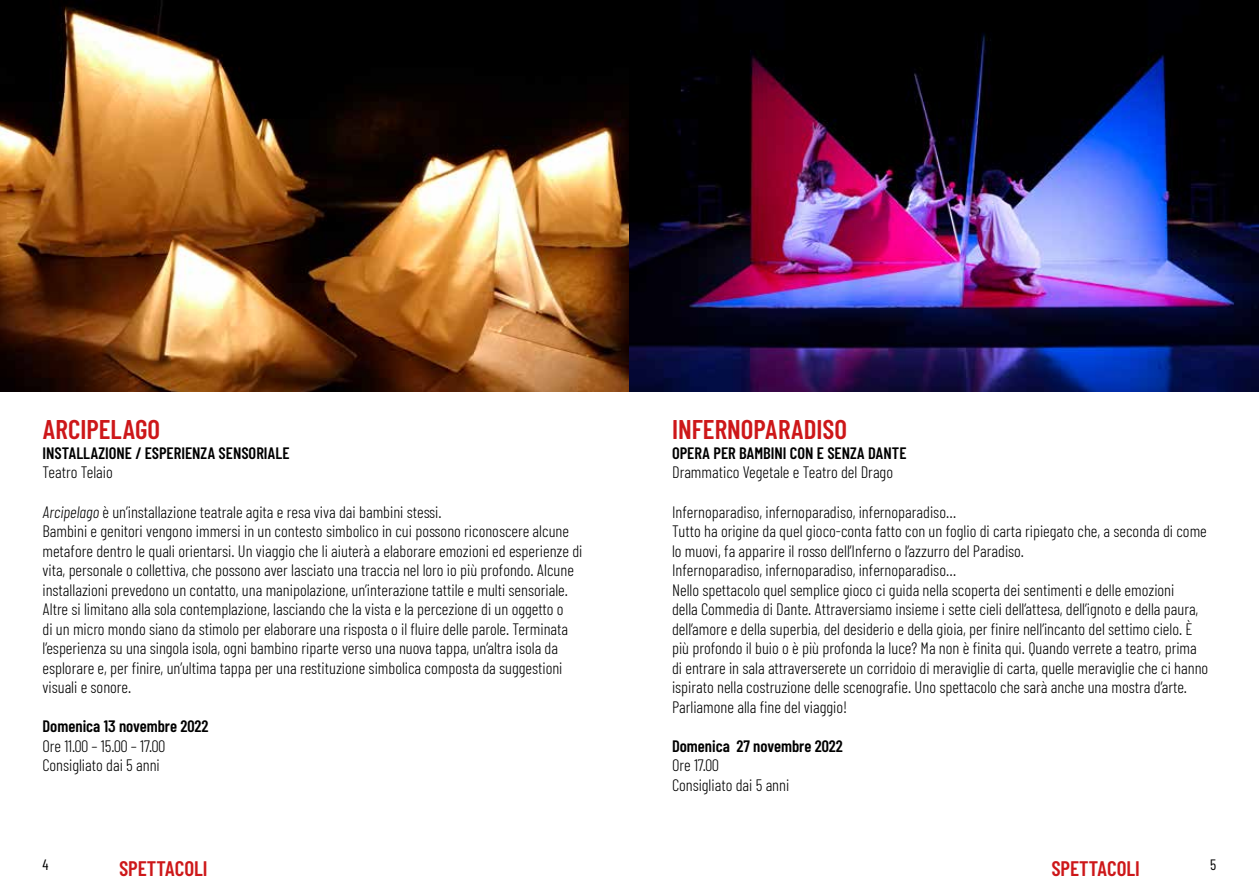
<style>
.page{position:relative;width:1259px;height:893px;background:#fff}
.page>*{position:absolute;margin:0;border:0;box-sizing:border-box;transform-origin:0 0}
.t1{font:600 27px "Barlow Condensed";color:#cd1719}
.t2{font:600 21px "Barlow Condensed";color:#cd1719}
.t3{font:300 16.5px/19.5px "Barlow Condensed";color:#000}
.t4{font:600 16.5px "Barlow Condensed";color:#000}
.t5{font:15px "Barlow Condensed";color:#000}
.s1{font-style:italic}
</style>
<div class="page">
<img style="left:0;top:0;width:1259px;height:391px">
<h1 class="t1" style="left:43px;top:413px;width:119px">ARCIPELAGO</h1>
<p class="t4" style="left:43px;top:443px;width:249px">INSTALLAZIONE / ESPERIENZA SENSORIALE</p>
<p class="t3" style="left:43px;top:462px;width:72px">Teatro Telaio</p>
<p class="t3" style="left:43px;top:501px;width:541px"><span class="s1">Arcipelago</span> è un’installazione teatrale agita e resa viva dai bambini stessi.<br>Bambini e genitori vengono immersi in un contesto simbolico in cui possono riconoscere alcune metafore dentro le quali orientarsi. Un viaggio che li aiuterà a elaborare emozioni ed esperienze di vita, personale o collettiva, che possono aver lasciato una traccia nel loro io più profondo. Alcune installazioni prevedono un contatto, una manipolazione, un’interazione tattile e multi sensoriale.<br>Altre si limitano alla sola contemplazione, lasciando che la vista e la percezione di un oggetto o<br>di un micro mondo siano da stimolo per elaborare una risposta o il fluire delle parole. Terminata l’esperienza su una singola isola, ogni bambino riparte verso una nuova tappa, un’altra isola da esplorare e, per finire, un’ultima tappa per una restituzione simbolica composta da suggestioni visuali e sonore.</p>
<p class="t4" style="left:43px;top:716px;width:167px">Domenica 13 novembre 2022</p>
<p class="t3" style="left:43px;top:735px;width:124px">Ore 11.00 – 15.00 – 17.00<br>Consigliato dai 5 anni</p>
<h1 class="t1" style="left:672px;top:413px;width:177px">INFERNOPARADISO</h1>
<p class="t4" style="left:672px;top:443px;width:236px">OPERA PER BAMBINI CON E SENZA DANTE</p>
<p class="t3" style="left:672px;top:462px;width:222px">Drammatico Vegetale e Teatro del Drago</p>
<p class="t3" style="left:672px;top:501px;width:538px">Infernoparadiso, infernoparadiso, infernoparadiso…<br>Tutto ha origine da quel gioco-conta fatto con un foglio di carta ripiegato che, a seconda di come lo muovi, fa apparire il rosso dell’Inferno o l’azzurro del Paradiso.<br>Infernoparadiso, infernoparadiso, infernoparadiso…<br>Nello spettacolo quel semplice gioco ci guida nella scoperta dei sentimenti e delle emozioni<br>della Commedia di Dante. Attraversiamo insieme i sette cieli dell’attesa, dell’ignoto e della paura, dell’amore e della superbia, del desiderio e della gioia, per finire nell’incanto del settimo cielo. È più profondo il buio o è più profonda la luce? Ma non è finita qui. Quando verrete a teatro, prima di entrare in sala attraverserete un corridoio di meraviglie di carta, quelle meraviglie che ci hanno ispirato nella costruzione delle scenografie. Uno spettacolo che sarà anche una mostra d’arte.<br>Parliamone alla fine del viaggio!</p>
<p class="t4" style="left:672px;top:735px;width:172px">Domenica 27 novembre 2022</p>
<p class="t3" style="left:672px;top:755px;width:119px">Ore 17.00<br>Consigliato dai 5 anni</p>
<p class="t5" style="left:43px;top:855px;width:8px">4</p>
<p class="t5" style="left:1210px;top:855px;width:8px">5</p>
<p class="t2" style="left:119px;top:855px;width:90px">SPETTACOLI</p>
<p class="t2" style="left:1051px;top:855px;width:90px">SPETTACOLI</p>
</div>
